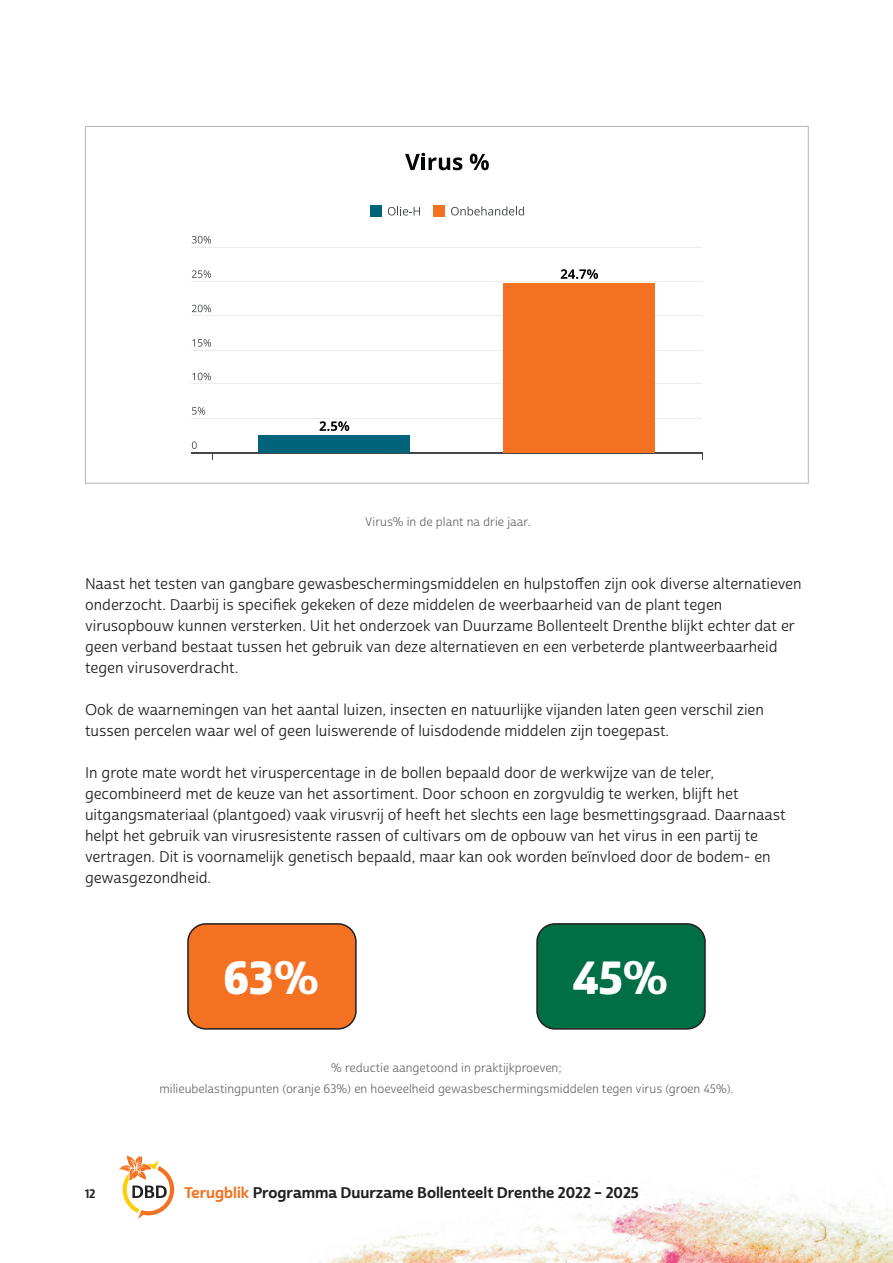
<style>
.page{position:relative;width:893px;height:1263px;background:#fff}
.page>*{position:absolute;margin:0;border:0;box-sizing:border-box;transform-origin:0 0}
.t1{font:45px "Cabrito Sans Nor Ex B";color:#fff}
.t2{font:15px/21px "Cabrito Sans Nor Reg";color:#231f20}
.t3{font:15px "Cabrito Sans Nor Bol";color:#231f20}
.t4{font:12px/21px "Cabrito Sans Nor Reg";color:#6c6d70;text-align:center}
.t5{font:12px "Cabrito Sans Nor Bol";color:#231f20}
.s1{font-family:"Cabrito Sans Nor Bol"}
.s2{color:#f37121}
</style>
<div class="page">
<img style="left:319px;top:1181px;width:574px;height:82px">
<svg style="left:405px;top:153px;width:57px;height:17px"></svg>
<svg style="left:470px;top:154px;width:19px;height:16px"></svg>
<svg style="left:192px;top:236px;width:19px;height:7px"></svg>
<svg style="left:192px;top:270px;width:19px;height:8px"></svg>
<svg style="left:192px;top:305px;width:19px;height:7px"></svg>
<svg style="left:192px;top:339px;width:19px;height:8px"></svg>
<svg style="left:192px;top:373px;width:19px;height:7px"></svg>
<svg style="left:192px;top:407px;width:13px;height:8px"></svg>
<svg style="left:192px;top:441px;width:5px;height:8px"></svg>
<hr style="left:191px;top:247px;width:511px;height:1px;background:#454849">
<hr style="left:191px;top:281px;width:511px;height:1px;background:#454849">
<hr style="left:191px;top:316px;width:511px;height:1px;background:#454849">
<hr style="left:191px;top:350px;width:511px;height:1px;background:#454849">
<hr style="left:191px;top:384px;width:511px;height:1px;background:#454849">
<hr style="left:191px;top:418px;width:511px;height:1px;background:#454849">
<hr style="left:191px;top:452px;width:512px;height:2px;background:#454849">
<div style="left:259px;top:435px;width:151px;height:17px;background:#00637a"></div>
<div style="left:504px;top:283px;width:151px;height:169px;background:#f37121"></div>
<svg style="left:319px;top:421px;width:30px;height:10px"></svg>
<svg style="left:561px;top:269px;width:37px;height:10px"></svg>
<div style="left:370px;top:205px;width:11px;height:12px;background:#00637a"></div>
<svg style="left:388px;top:206px;width:32px;height:9px"></svg>
<div style="left:433px;top:205px;width:11px;height:12px;background:#f37121"></div>
<svg style="left:451px;top:206px;width:73px;height:9px"></svg>
<div style="left:188px;top:924px;width:168px;height:105px;background:#f37121;border-radius:18px"></div>
<div style="left:187px;top:923px;width:170px;height:107px;border:2px solid #231f20;border-radius:18px"></div>
<div style="left:537px;top:924px;width:168px;height:105px;background:#016f45;border-radius:18px"></div>
<div style="left:536px;top:923px;width:170px;height:107px;border:2px solid #231f20;border-radius:18px"></div>
<svg style="left:119px;top:1156px;width:55px;height:63px"></svg>
<p class="t4" style="left:365px;top:511px;width:167px">Virus% in de plant na drie jaar.</p>
<p class="t2" style="left:85px;top:573px;width:718px">Naast het testen van gangbare gewasbeschermingsmiddelen en hulpstofen zijn ook diverse alternatieven onderzocht. Daarbij is specifek gekeken of deze middelen de weerbaarheid van de plant tegen virusopbouw kunnen versterken. Uit het onderzoek van Duurzame Bollenteelt Drenthe blijkt echter dat er geen verband bestaat tussen het gebruik van deze alternatieven en een verbeterde plantweerbaarheid tegen virusoverdracht.</p>
<p class="t2" style="left:85px;top:699px;width:680px">Ook de waarnemingen van het aantal luizen, insecten en natuurlijke vijanden laten geen verschil zien tussen percelen waar wel of geen luiswerende of luisdodende middelen zijn toegepast.</p>
<p class="t2" style="left:85px;top:762px;width:702px">In grote mate wordt het viruspercentage in de bollen bepaald door de werkwijze van de teler, gecombineerd met de keuze van het assortiment. Door schoon en zorgvuldig te werken, blijft het uitgangsmateriaal (plantgoed) vaak virusvrij of heeft het slechts een lage besmettingsgraad. Daarnaast helpt het gebruik van virusresistente rassen of cultivars om de opbouw van het virus in een partij te vertragen. Dit is voornamelijk genetisch bepaald, maar kan ook worden beïnvloed door de bodem- en gewasgezondheid.</p>
<h1 class="t1" style="left:224px;top:948px;width:97px">63<span class="s1">%</span></h1>
<h1 class="t1" style="left:573px;top:948px;width:97px">45<span class="s1">%</span></h1>
<p class="t4" style="left:160px;top:1057px;width:575px">% reductie aangetoond in praktijkproeven;<br>milieubelastingpunten (oranje 63%) en hoeveelheid gewasbeschermingsmiddelen tegen virus (groen 45%).</p>
<p class="t5" style="left:85px;top:1186px;width:12px">12</p>
<p class="t3" style="left:184px;top:1183px;width:456px"><span class="s2">Terugblik</span> Programma Duurzame Bollenteelt Drenthe 2022 – 2025</p>
</div>
